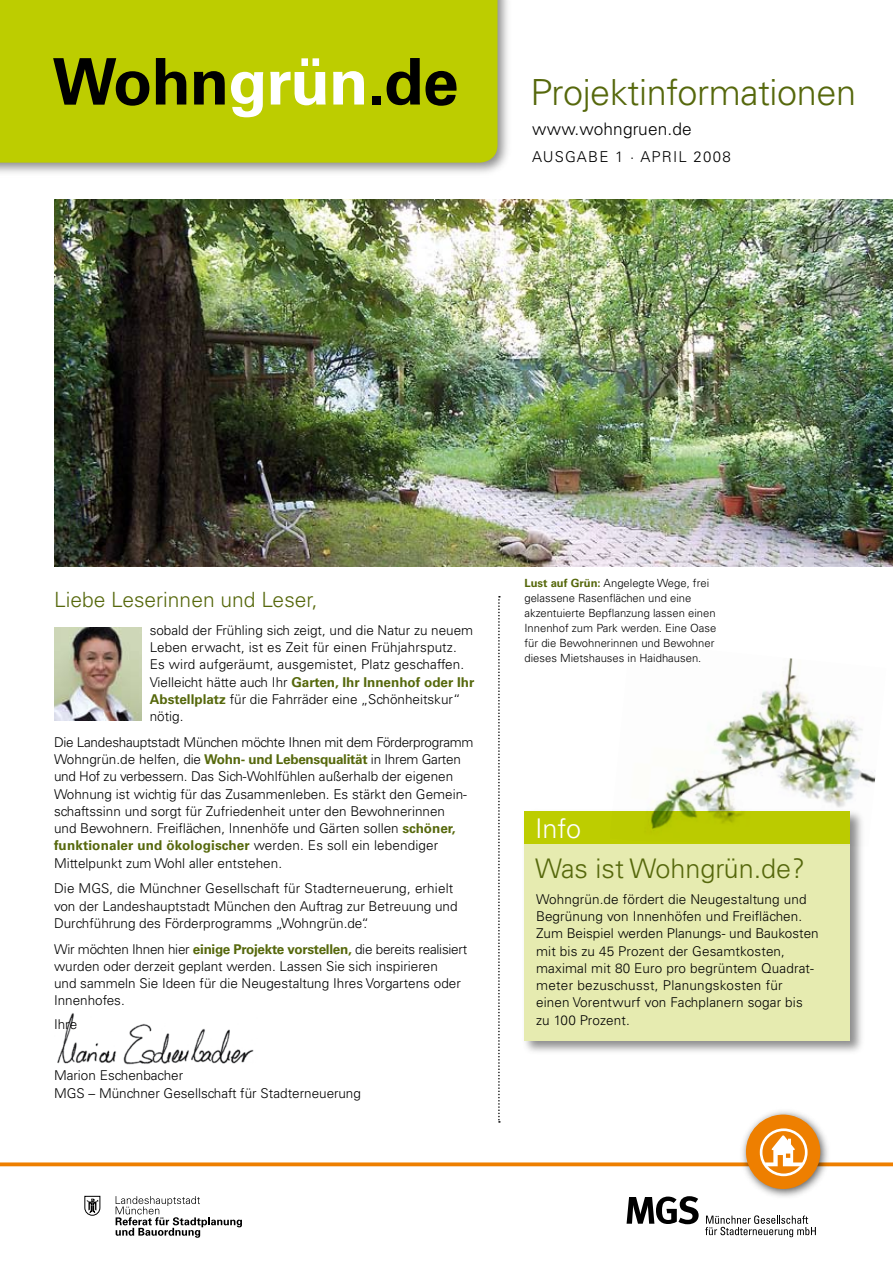
<style>
.page{position:relative;width:893px;height:1263px;background:#fff}
.page>*{position:absolute;margin:0;border:0;box-sizing:border-box;transform-origin:0 0}
.t1{font:700 64.35px "Univers";letter-spacing:-.015em;color:#000}
.t2{font:300 36px "Univers CE";letter-spacing:-.01em;color:#56680c}
.t3{font:300 27px "Univers CE";color:#56680c}
.t4{font:300 27px "Univers CE";color:#fff}
.t5{font:300 21px "Univers";color:#56680c}
.t6{font:300 17.25px "Univers CE";letter-spacing:.01em;color:#000}
.t7{font:300 15px "Univers CE";letter-spacing:.08em;color:#000}
.t8{font:300 13.5px/17.2px "Univers";color:#000}
.t9{font:300 11.25px/15px "Univers";color:#000}
.s1{color:#fff}
.s2{font-weight:700;color:#56680c}
</style>
<div class="page">
<img style="left:57px;top:1013px;width:197px;height:52px">
<div style="left:0;top:0;width:512px;height:178px;background:#000;opacity:.45"></div>
<div style="left:0;top:0;width:497px;height:163px;background:#bdcd00"></div>
<img style="left:54px;top:199px;width:839px;height:367px">
<div style="left:522px;top:808px;width:343px;height:248px;background:#000;opacity:.45"></div>
<div style="left:524px;top:811px;width:326px;height:33px;background:#bdcd00"></div>
<div style="left:524px;top:844px;width:326px;height:196px;background:#e6ebb0"></div>
<svg style="left:498px;top:596px;width:2px;height:527px"></svg>
<svg style="left:0;top:1162px;width:893px;height:4px;background:#f08e1e"></svg>
<svg style="left:627px;top:1196px;width:72px;height:28px"></svg>
<svg style="left:705px;top:1215px;width:111px;height:22px"></svg>
<svg style="left:116px;top:1196px;width:126px;height:42px"></svg>
<svg style="left:84px;top:1196px;width:16px;height:20px"></svg>
<div style="left:739px;top:1107px;width:93px;height:93px;background:#000;opacity:.63"></div>
<svg style="left:746px;top:1114px;width:74px;height:75px"></svg>
<img style="left:54px;top:627px;width:87px;height:94px">
<img style="left:610px;top:658px;width:266px;height:189px">
<h1 class="t1" style="left:52px;top:44px;width:408px">Wohn<span class="s1">grün</span>.de</h1>
<h2 class="t2" style="left:530px;top:72px;width:327px">Projektinformationen</h2>
<p class="t6" style="left:532px;top:119px;width:161px">www.wohngruen.de</p>
<p class="t7" style="left:532px;top:148px;width:200px">Ausgabe 1 · Apri l 2008</p>
<h3 class="t5" style="left:54px;top:587px;width:265px">Liebe Leserinnen und Leser,</h3>
<p class="t8" style="left:150px;top:621px;width:326px">sobald der Frühling sich zeigt, und die Natur zu neuem Leben erwacht, ist es Zeit für einen Frühjahrs-putz.<br>Es wird aufgeräumt, ausgemistet, Platz geschaffen.<br>Vielleicht hätte auch Ihr <span class="s2">Garten, Ihr Innenhof oder Ihr Abstellplatz</span> für die Fahrräder eine „Schönheitskur“ nötig.</p>
<p class="t8" style="left:54px;top:733px;width:421px">Die Landeshauptstadt München möchte Ihnen mit dem Förderprogramm Wohngrün.de helfen, die <span class="s2">Wohn- und Lebens-qualität</span> in Ihrem Garten und Hof zu verbessern. Das Sich-Wohlfühlen außerhalb der eigenen Wohnung ist wichtig für das Zusammenleben. Es stärkt den Gemein&shy;schaftssinn und sorgt für Zufriedenheit unter den Bewohnerinnen<br>und Bewohnern. Frei-flächen, Innenhöfe und Gärten sollen <span class="s2">schöner, funktionaler und ökologischer</span> werden. Es soll ein lebendiger Mittelpunkt zum Wohl aller entstehen.</p>
<p class="t8" style="left:54px;top:880px;width:405px">Die MGS, die Münchner Gesellschaft für Stadterneuerung, erhielt von der Landeshauptstadt München den Auftrag zur Betreuung und<br>Durchführung des Förderprogramms „Wohngrün.de“.</p>
<p class="t8" style="left:54px;top:940px;width:415px">Wir möchten Ihnen hier <span class="s2">einige Projekte vorstellen,</span> die bereits realisiert wurden oder derzeit geplant werden. Lassen Sie sich inspirieren<br>und sammeln Sie Ideen für die Neugestaltung Ihres Vorgartens oder Innenhofes.</p>
<p class="t8" style="left:54px;top:1015px;width:25px">Ihre</p>
<p class="t8" style="left:54px;top:1067px;width:308px">Marion Eschenbacher<br>MGS – Münchner Gesellschaft für Stadterneuerung</p>
<p class="t9" style="left:524px;top:576px;width:194px"><span class="s2">Lust auf Grün:</span> Angelegte Wege, frei gelassene Rasenflächen und eine akzentuierte Bepflanzung lassen einen Innenhof zum Park werden. Eine Oase für die Bewohnerinnen und Bewohner dieses Mietshauses in Haidhausen.</p>
<h3 class="t4" style="left:535px;top:813px;width:47px">Info</h3>
<h3 class="t3" style="left:535px;top:853px;width:271px">Was ist Wohngrün.de?</h3>
<p class="t8" style="left:536px;top:890px;width:284px">Wohngrün.de fördert die Neugestaltung und Begrünung von Innenhöfen und Freiflächen.<br>Zum Beispiel werden Planungs- und Baukosten mit bis zu 45 Prozent der Gesamtkosten, maximal mit 80 Euro pro begrüntem Quadrat&shy;meter bezuschusst, Planungskosten für einen Vorentwurf von Fachplanern sogar bis zu 100 Prozent.</p>
</div>
